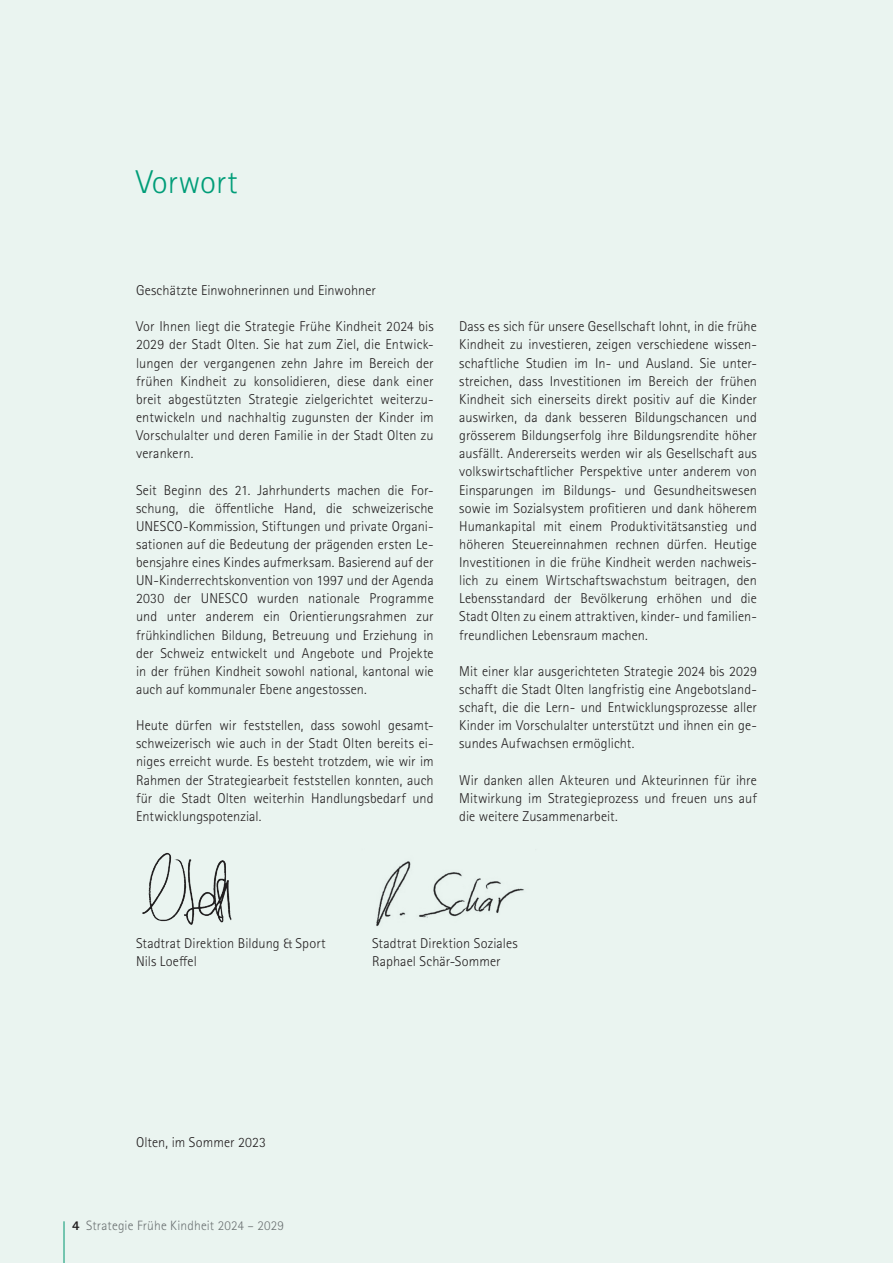
<style>
.page{position:relative;width:893px;height:1263px;background:#eaf4f0}
.page>*{position:absolute;margin:0;border:0;box-sizing:border-box;transform-origin:0 0}
.t1{font:300 33px "Rotis Sans Serif Pro";color:#009d78}
.t2{font:300 14.25px/18.1px "Rotis Sans Serif Pro";letter-spacing:.005em;color:#231f20;text-align:justify}
.t3{font:300 13.5px "Rotis Sans Serif Pro";letter-spacing:.015em;color:#76787b}
.s1{font-weight:800;color:#231f20}
</style>
<div class="page">
<img style="left:142px;top:852px;width:90px;height:73px">
<img style="left:376px;top:861px;width:148px;height:66px">
<h1 class="t1" style="left:136px;top:163px;width:103px">Vorwort</h1>
<p class="t2" style="left:136px;top:281px;width:241px">Geschätzte Einwohnerinnen und Einwohner</p>
<p class="t2" style="left:136px;top:318px;width:299px">Vor Ihnen liegt die Strategie Frühe Kindheit 2024 bis 2029 der Stadt Olten. Sie hat zum Ziel, die Entwick&shy;lungen der vergangenen zehn Jahre im Bereich der frühen Kindheit zu konsolidieren, diese dank einer breit abgestützten Strategie zielgerichtet weiterzu&shy;entwickeln und nachhaltig zugunsten der Kinder im Vorschulalter und deren Familie in der Stadt Olten zu verankern.</p>
<p class="t2" style="left:136px;top:481px;width:299px">Seit Beginn des 21. Jahrhunderts machen die For&shy;schung, die öffentliche Hand, die schweizerische UNESCO-Kommission, Stiftungen und private Organi&shy;sationen auf die Bedeutung der prägenden ersten Le&shy;bensjahre eines Kindes aufmerksam. Basierend auf der UN-Kinderrechtskonvention von 1997 und der Agenda 2030 der UNESCO wurden nationale Programme und unter anderem ein Orientierungsrahmen zur frühkindlichen Bildung, Betreuung und Erziehung in der Schweiz entwickelt und Angebote und Projekte in der frühen Kindheit sowohl national, kantonal wie auch auf kommunaler Ebene angestossen.</p>
<p class="t2" style="left:136px;top:716px;width:299px">Heute dürfen wir feststellen, dass sowohl gesamt&shy;schweizerisch wie auch in der Stadt Olten bereits ei&shy;niges erreicht wurde. Es besteht trotzdem, wie wir im Rahmen der Strategiearbeit feststellen konnten, auch für die Stadt Olten weiterhin Handlungsbedarf und Entwicklungspotenzial.</p>
<p class="t2" style="left:459px;top:318px;width:299px">Dass es sich für unsere Gesellschaft lohnt, in die frühe Kindheit zu investieren, zeigen verschiedene wissen&shy;schaftliche Studien im In- und Ausland. Sie unter&shy;streichen, dass Investitionen im Bereich der frühen Kindheit sich einerseits direkt positiv auf die Kinder auswirken, da dank besseren Bildungschancen und grösserem Bildungserfolg ihre Bildungsrendite höher ausfällt. Andererseits werden wir als Gesellschaft aus volkswirtschaftlicher Perspektive unter anderem von Einsparungen im Bildungs- und Gesundheitswesen sowie im Sozialsystem profitieren und dank höherem Humankapital mit einem Produktivitätsanstieg und höheren Steuereinnahmen rechnen dürfen. Heutige Investitionen in die frühe Kindheit werden nachweis&shy;lich zu einem Wirtschaftswachstum beitragen, den Lebensstandard der Bevölkerung erhöhen und die Stadt Olten zu einem attraktiven, kinder- und familien&shy;freundlichen Lebensraum machen.</p>
<p class="t2" style="left:459px;top:662px;width:299px">Mit einer klar ausgerichteten Strategie 2024 bis 2029 schafft die Stadt Olten langfristig eine Angebotsland&shy;schaft, die die Lern- und Entwicklungsprozesse aller Kinder im Vorschulalter unterstützt und ihnen ein ge&shy;sundes Aufwachsen ermöglicht.</p>
<p class="t2" style="left:459px;top:771px;width:299px">Wir danken allen Akteuren und Akteurinnen für ihre Mitwirkung im Strategieprozess und freuen uns auf die weitere Zusammenarbeit.</p>
<p class="t2" style="left:136px;top:934px;width:191px">Stadtrat Direktion Bildung &amp; Sport<br>Nils Loeffel</p>
<p class="t2" style="left:372px;top:934px;width:147px">Stadtrat Direktion Soziales<br>Raphael Schär-Sommer</p>
<p class="t2" style="left:136px;top:1133px;width:132px">Olten, im Sommer 2023</p>
<p class="t3" style="left:72px;top:1217px;width:213px"><span class="s1">4</span> Strategie Frühe Kindheit 2024 – 2029</p>
</div>
